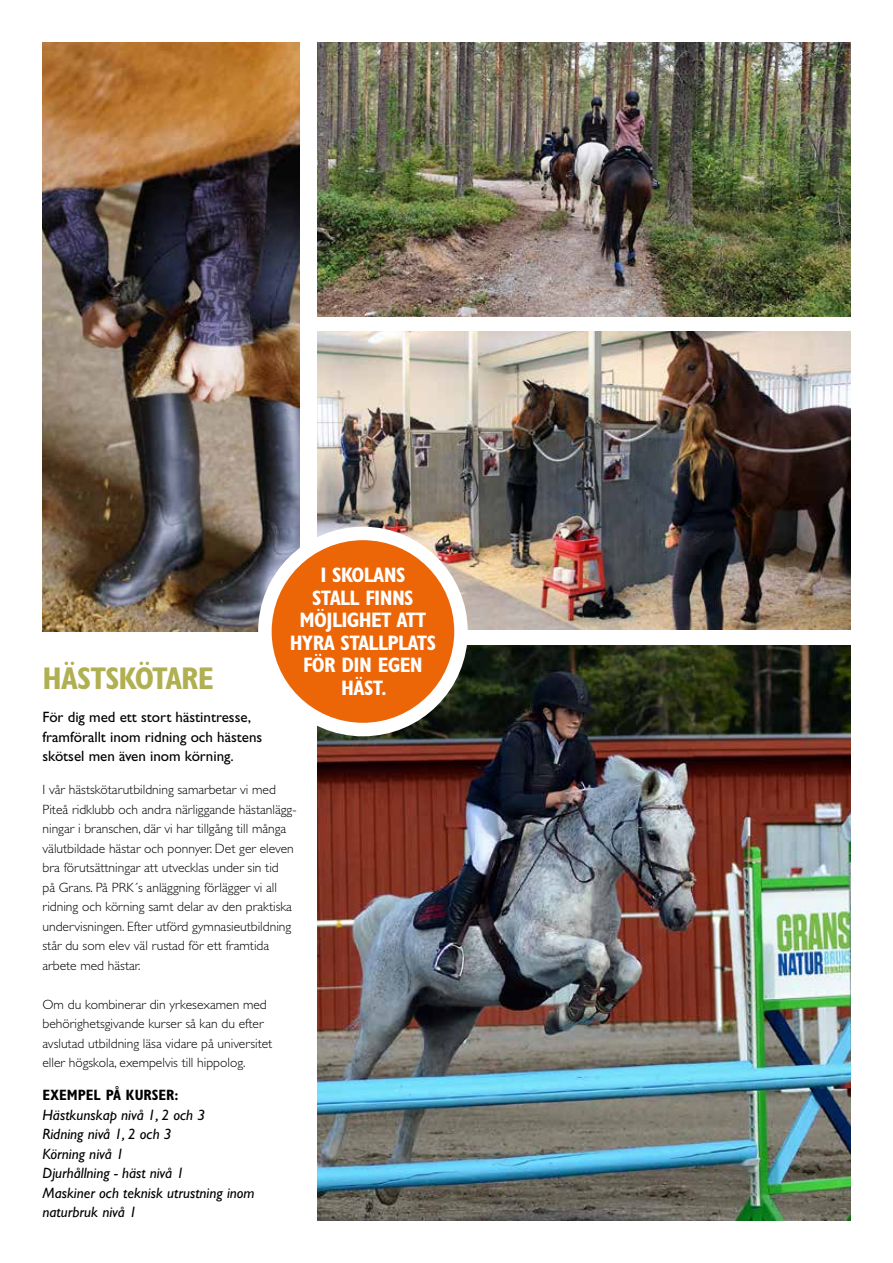
<style>
.page{position:relative;width:893px;height:1263px;background:#fff}
.page>*{position:absolute;margin:0;border:0;box-sizing:border-box;transform-origin:0 0}
.t1{font:700 condensed 31.5px "Gill Sans Std";letter-spacing:-.025em;color:#b0af51}
.t2{font:700 condensed 21px/22.5px "Gill Sans Std";letter-spacing:-.03em;color:#fff;text-align:center}
.t3{font:italic 15px/19.5px "Gill Sans Std";color:#000}
.t4{font:15px/19.5px "Gill Sans Std";color:#000}
.t5{font:700 condensed 15px "Gill Sans Std";color:#000}
.t6{font:300 13.5px/19.5px "Gill Sans Std";color:#000}
</style>
<div class="page">
<img style="left:318px;top:645px;width:533px;height:575px">
<img style="left:43px;top:43px;width:257px;height:588px">
<img style="left:317px;top:43px;width:533px;height:273px">
<img style="left:318px;top:332px;width:533px;height:298px">
<div style="left:265px;top:533px;width:196px;height:196px;background:#ec6608;border-radius:50%"></div>
<div style="left:258px;top:527px;width:210px;height:209px;border:14px solid #fff;border-radius:50%"></div>
<h2 class="t2" style="left:290px;top:564px;width:148px">I SKOLANS<br>STALL FINNS<br>MÖJLIGHET ATT<br>HYRA STALLPLATS<br>FÖR DIN EGEN<br>HÄST.</h2>
<h1 class="t1" style="left:43px;top:660px;width:173px">HÄSTSKÖTARE</h1>
<p class="t4" style="left:43px;top:708px;width:221px">För dig med ett stort hästintresse, framförallt inom ridning och hästens skötsel men även inom körning.</p>
<p class="t6" style="left:43px;top:780px;width:256px">I vår hästskötarutbildning samarbetar vi med Piteå ridklubb och andra närliggande hästanlägg&shy;ningar i branschen, där vi har tillgång till många välutbildade hästar och ponnyer. Det ger eleven bra förutsättningar att utvecklas under sin tid<br>på Grans. På PRK´s anläggning förlägger vi all ridning och körning samt delar av den praktiska undervisningen. Efter utförd gymnasieutbildning står du som elev väl rustad för ett framtida arbete med hästar.</p>
<p class="t6" style="left:43px;top:995px;width:231px">Om du kombinerar din yrkesexamen med behörighetsgivande kurser så kan du efter avslutad utbildning läsa vidare på universitet eller högskola, exempelvis till hippolog.</p>
<p class="t5" style="left:43px;top:1086px;width:138px">EXEMPEL PÅ KURSER:</p>
<p class="t3" style="left:43px;top:1105px;width:214px">Hästkunskap nivå 1, 2 och 3<br>Ridning nivå 1, 2 och 3<br>Körning nivå 1<br>Djurhållning - häst nivå 1<br>Maskiner och teknisk utrustning inom naturbruk nivå 1</p>
</div>
